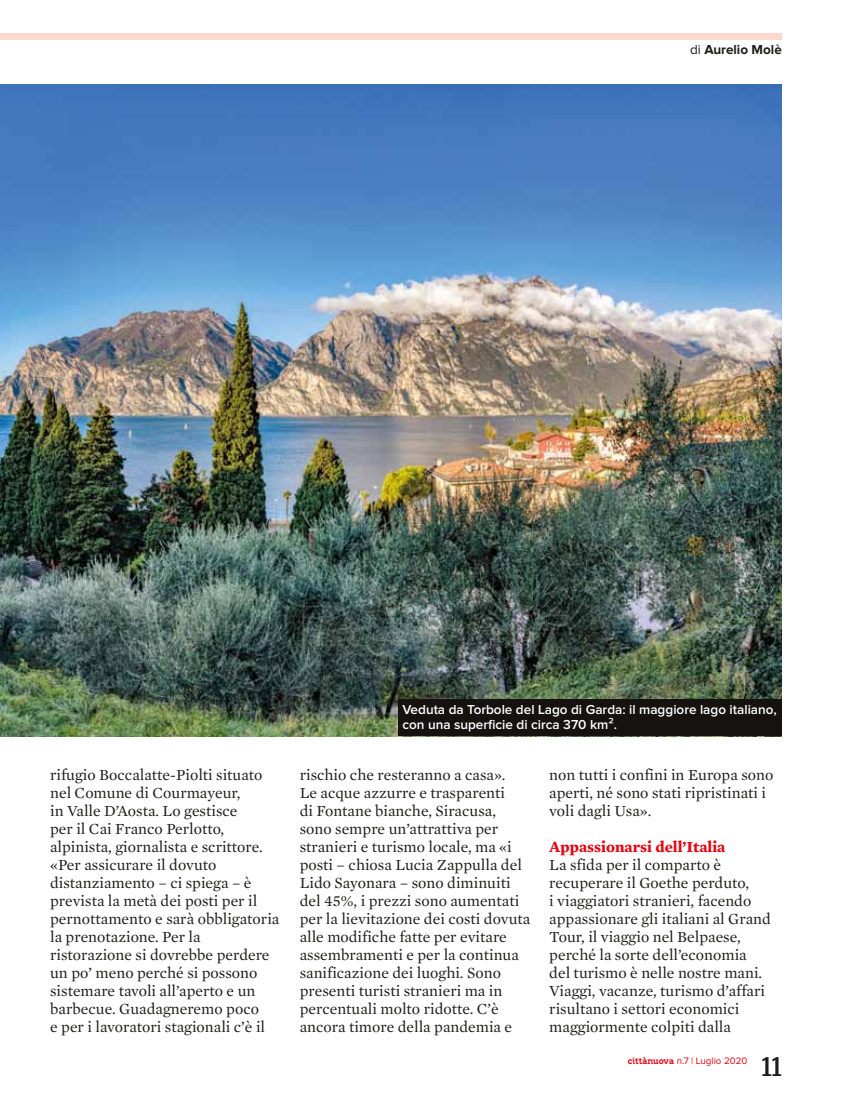
<style>
.page{position:relative;width:849px;height:1104px;background:#fff}
.page>*{position:absolute;margin:0;border:0;box-sizing:border-box;transform-origin:0 0}
.t1{font:27px "Stag";color:#1d1d1b}
.t2{font:15.75px/18px "Mercury Text G1 Roman";color:#1d1d1b}
.t3{font:700 15.75px "Mercury Text G1";color:#e30613}
.t4{font:600 13.5px/15px "Proxima Nova";color:#fff}
.t5{font:700 13.5px "Proxima Nova";color:#1d1d1b}
.t6{font:9.75px "Proxima Nova";color:#e30613}
.s1{font-weight:400}
.s2{font-family:"Elderfield";font-weight:700}
</style>
<div class="page">
<div style="left:0;top:33px;width:781px;height:6px;background:#fcd9ca"></div>
<img style="left:0;top:84px;width:781px;height:652px">
<div style="left:398px;top:699px;width:383px;height:37px;background:#151210"></div>
<p class="t5" style="left:690px;top:46px;width:93px"><span class="s1">di</span> Aurelio Molè</p>
<p class="t4" style="left:402px;top:704px;width:376px">Veduta da Torbole del Lago di Garda: il maggiore lago italiano, con una superficie di circa 370 km².</p>
<p class="t2" style="left:50px;top:766px;width:231px">rifugio Boccalatte-Piolti situato nel Comune di Courmayeur,<br>in Valle D’Aosta. Lo gestisce<br>per il Cai Franco Perlotto, alpinista, giornalista e scrittore. «Per assicurare il dovuto distanziamento – ci spiega – è prevista la metà dei posti per il pernottamento e sarà obbligatoria la prenotazione. Per la ristorazione si dovrebbe perdere un po’ meno perché si possono sistemare tavoli all’aperto e un barbecue. Guadagneremo poco<br>e per i lavoratori stagionali c’è il</p>
<p class="t2" style="left:300px;top:766px;width:232px">rischio che resteranno a casa».<br>Le acque azzurre e trasparenti<br>di Fontane bianche, Siracusa, sono sempre un’attrattiva per stranieri e turismo locale, ma «i posti – chiosa Lucia Zappulla del<br>Lido Sayonara – sono diminuiti del 45%, i prezzi sono aumentati per la lievitazione dei costi dovuta alle modifiche fatte per evitare assembramenti e per la continua sanificazione dei luoghi. Sono presenti turisti stranieri ma in percentuali molto ridotte. C’è ancora timore della pandemia e</p>
<p class="t2" style="left:549px;top:766px;width:225px">non tutti i confini in Europa sono aperti, né sono stati ripristinati i voli dagli Usa».</p>
<p class="t3" style="left:549px;top:838px;width:178px">Appassionarsi dell’Italia</p>
<p class="t2" style="left:549px;top:856px;width:223px">La sfida per il comparto è recuperare il Goethe perduto,<br>i viaggiatori stranieri, facendo appassionare gli italiani al Grand<br>Tour, il viaggio nel Belpaese, perché la sorte dell’economia del turismo è nelle nostre mani.<br>Viaggi, vacanze, turismo d’affari risultano i settori economici maggiormente colpiti dalla</p>
<p class="t6" style="left:628px;top:1058px;width:121px"><span class="s2">cittànuova</span> n.7 | Luglio 2020</p>
<h1 class="t1" style="left:762px;top:1056px;width:21px">11</h1>
</div>
